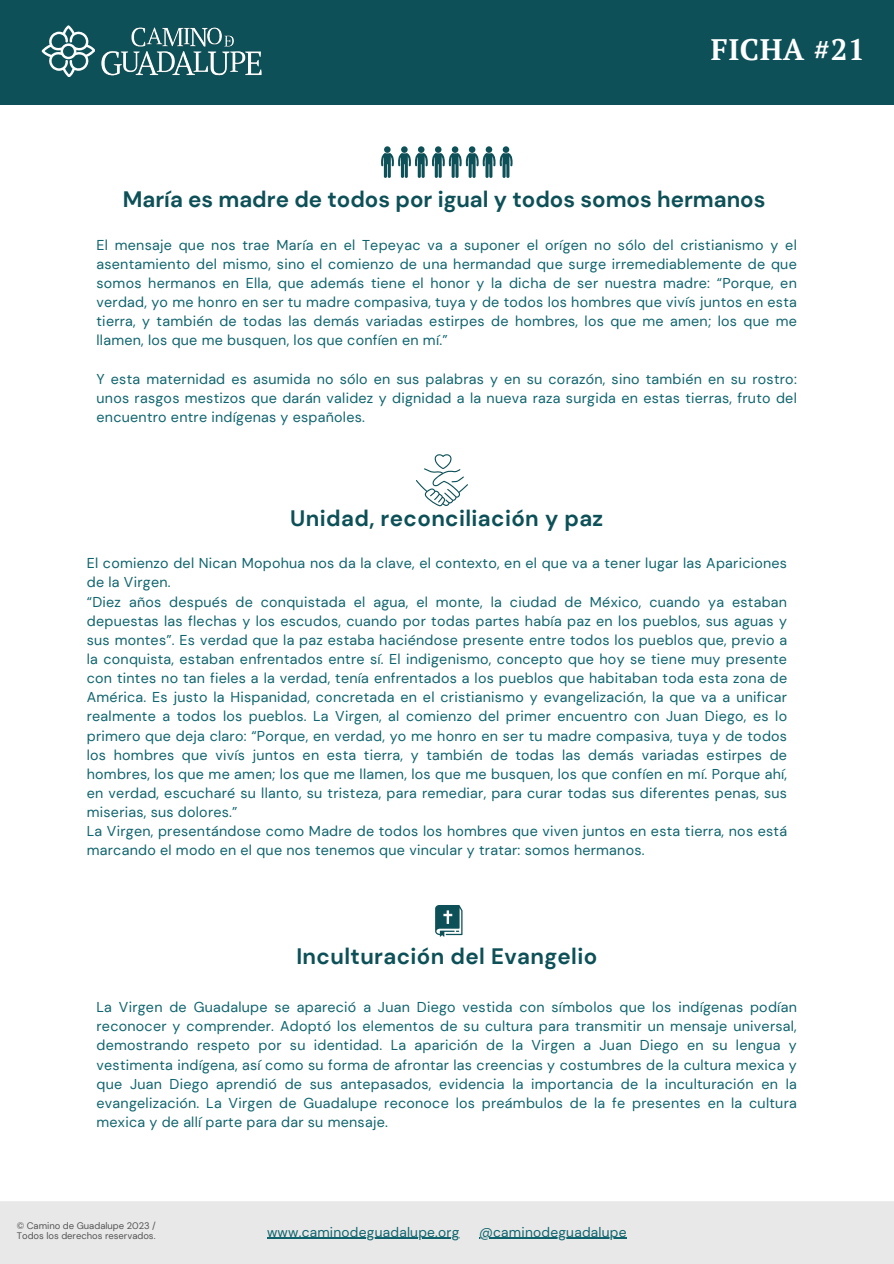
<style>
.page{position:relative;width:894px;height:1264px;background:#fff}
.page>*{position:absolute;margin:0;border:0;box-sizing:border-box;transform-origin:0 0}
.t1{font:700 29.55px "PT Serif";letter-spacing:.02em;color:#fff}
.t2{font:700 22.35px "DM Sans";letter-spacing:.02em;color:#0d5057}
.t3{font:700 22.35px "DM Sans";color:#0d5057}
.t4{font:14.25px/19.2px "DM Sans";letter-spacing:.02em;color:#0f646d;text-align:justify}
.t5{font:13.65px "DM Sans";letter-spacing:.015em;color:#0f646d}
.t6{font:9.45px/9.4px "DM Sans";color:#545454}
</style>
<div class="page">
<div style="left:0;top:1201px;width:893px;height:62px;background:#e8e8e8"></div>
<div style="left:0;top:0;width:893px;height:105px;background:#0d5057"></div>
<img style="left:101px;top:27px;width:161px;height:49px">
<svg style="left:42px;top:25px;width:53px;height:52px"></svg>
<svg style="left:416px;top:454px;width:52px;height:52px"></svg>
<div style="left:384px;top:146px;width:6px;height:7px;background:#0d5057;border-radius:50%"></div>
<div style="left:451px;top:146px;width:7px;height:7px;background:#0d5057;border-radius:50%"></div>
<div style="left:418px;top:146px;width:6px;height:7px;background:#0d5057;border-radius:50%"></div>
<div style="left:485px;top:146px;width:7px;height:7px;background:#0d5057;border-radius:50%"></div>
<div style="left:401px;top:146px;width:6px;height:7px;background:#0d5057;border-radius:50%"></div>
<div style="left:468px;top:146px;width:7px;height:7px;background:#0d5057;border-radius:50%"></div>
<div style="left:435px;top:146px;width:6px;height:7px;background:#0d5057;border-radius:50%"></div>
<svg style="left:381px;top:153px;width:132px;height:25px"></svg>
<div style="left:502px;top:146px;width:7px;height:7px;background:#0d5057;border-radius:50%"></div>
<svg style="left:435px;top:905px;width:27px;height:31px"></svg>
<hr style="left:267px;top:1237px;width:192px;height:1px;background:#0f646d">
<hr style="left:479px;top:1237px;width:147px;height:1px;background:#0f646d">
<p class="t1" style="left:710px;top:30px;width:155px">FICHA #21</p>
<p class="t3" style="left:123px;top:185px;width:644px">María es madre de todos por igual y todos somos hermanos</p>
<p class="t4" style="left:96px;top:235px;width:701px">El mensaje que nos trae María en el Tepeyac va a suponer el orígen no sólo del cristianismo y el asentamiento del mismo, sino el comienzo de una hermandad que surge irremediablemente de que somos hermanos en Ella, que además tiene el honor y la dicha de ser nuestra madre: “Porque, en verdad, yo me honro en ser tu madre compasiva, tuya y de todos los hombres que vivís juntos en esta tierra, y también de todas las demás variadas estirpes de hombres, los que me amen; los que me llamen, los que me busquen, los que confíen en mí.”</p>
<h1 class="t4" style="left:96px;top:369px;width:701px">Y esta maternidad es asumida no sólo en sus palabras y en su corazón, sino también en su rostro: unos rasgos mestizos que darán validez y dignidad a la nueva raza surgida en estas tierras, fruto del encuentro entre indígenas y españoles.</h1>
<p class="t2" style="left:290px;top:503px;width:314px">Unidad, reconciliación y paz</p>
<p class="t4" style="left:87px;top:554px;width:701px;text-align:left">El comienzo del Nican Mopohua nos da la clave, el contexto, en el que va a tener lugar las Apariciones de la Virgen.<br>“Diez años después de conquistada el agua, el monte, la ciudad de México, cuando ya estaban depuestas las flechas y los escudos, cuando por todas partes había paz en los pueblos, sus aguas y sus montes”. Es verdad que la paz estaba haciéndose presente entre todos los pueblos que, previo a la conquista, estaban enfrentados entre sí. El indigenismo, concepto que hoy se tiene muy presente con tintes no tan fieles a la verdad, tenía enfrentados a los pueblos que habitaban toda esta zona de América. Es justo la Hispanidad, concretada en el cristianismo y evangelización, la que va a unificar realmente a todos los pueblos. La Virgen, al comienzo del primer encuentro con Juan Diego, es lo primero que deja claro: “Porque, en verdad, yo me honro en ser tu madre compasiva, tuya y de todos los hombres que vivís juntos en esta tierra, y también de todas las demás variadas estirpes de hombres, los que me amen; los que me llamen, los que me busquen, los que confíen en mí. Porque ahí, en verdad, escucharé su llanto, su tristeza, para remediar, para curar todas sus diferentes penas, sus miserias, sus dolores.”<br>La Virgen, presentándose como Madre de todos los hombres que viven juntos en esta tierra, nos está marcando el modo en el que nos tenemos que vincular y tratar: somos hermanos.</p>
<p class="t2" style="left:296px;top:941px;width:302px">Inculturación del Evangelio</p>
<h2 class="t4" style="left:96px;top:997px;width:701px">La Virgen de Guadalupe se apareció a Juan Diego vestida con símbolos que los indígenas podían reconocer y comprender. Adoptó los elementos de su cultura para transmitir un mensaje universal, demostrando respeto por su identidad. La aparición de la Virgen a Juan Diego en su lengua y vestimenta indígena, así como su forma de afrontar las creencias y costumbres de la cultura mexica y que Juan Diego aprendió de sus antepasados, evidencia la importancia de la inculturación en la evangelización. La Virgen de Guadalupe reconoce los preámbulos de la fe presentes en la cultura mexica y de allí parte para dar su mensaje.</h2>
<p class="t6" style="left:17px;top:1221px;width:140px">©️ Camino de Guadalupe 2023 /<br>Todos los derechos reservados.</p>
<p class="t5" style="left:267px;top:1223px;width:194px">www.caminodeguadalupe.org</p>
<p class="t5" style="left:479px;top:1223px;width:149px">@caminodeguadalupe</p>
</div>
